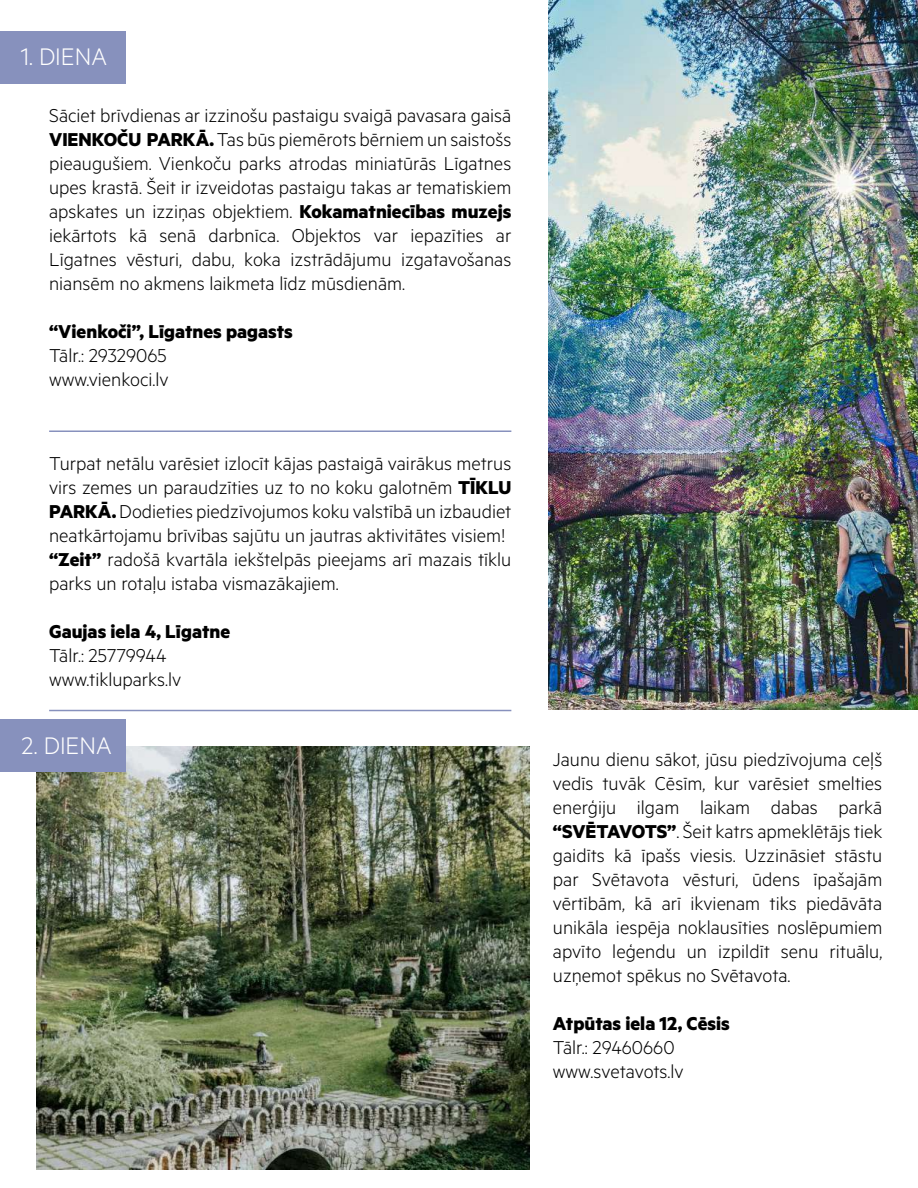
<style>
.page{position:relative;width:918px;height:1188px;background:#fff}
.page>*{position:absolute;margin:0;border:0;box-sizing:border-box;transform-origin:0 0}
.t1{font:300 27px "Metric";color:#fff}
.t2{font:300 21px/24px "Metric";color:#000}
.t3{font:700 21px "Metric";color:#000}
.s1{font-weight:700}
</style>
<div class="page">
<hr style="left:49px;top:430px;width:462px;height:2px;background:#8791bd">
<hr style="left:49px;top:710px;width:462px;height:1px;background:#8791bd">
<img style="left:37px;top:746px;width:492px;height:424px">
<div style="left:1px;top:32px;width:125px;height:52px;background:#8791bd"></div>
<div style="left:0;top:719px;width:126px;height:53px;background:#8791bd"></div>
<img style="left:549px;top:0;width:369px;height:710px">
<p class="t1" style="left:21px;top:41px;width:88px">1. DIENA</p>
<p class="t2" style="left:49px;top:102px;width:464px;text-align:justify">Sāciet brīvdienas ar izzinošu pastaigu svaigā pavasara gaisā <span class="s1">VIENKOČU PARKĀ.</span> Tas būs piemērots bērniem un saistošs pieaugušiem. Vienkoču parks atrodas miniatūrās Līgatnes upes krastā. Šeit ir izveidotas pastaigu takas ar tematiskiem apskates un izziņas objektiem. <span class="s1">Kokamatniecības muzejs </span>iekārtots kā senā darbnīca. Objektos var iepazīties ar Līgatnes vēsturi, dabu, koka izstrādājumu izgatavošanas niansēm no akmens laikmeta līdz mūsdienām.</p>
<p class="t3" style="left:49px;top:318px;width:245px">“Vienkoči”, Līgatnes pagasts</p>
<p class="t2" style="left:49px;top:342px;width:121px">Tālr.: 29329065 www.vienkoci.lv</p>
<p class="t2" style="left:49px;top:450px;width:464px">Turpat netālu varēsiet izlocīt kājas pastaigā vairākus metrus virs zemes un paraudzīties uz to no koku galotnēm <span class="s1">TĪKLU PARKĀ.</span> Dodieties piedzīvojumos koku valstībā un izbaudiet neatkārtojamu brīvības sajūtu un jautras aktivitātes visiem! <span class="s1">“Zeit”</span> radošā kvartāla iekštelpās pieejams arī mazais tīklu parks un rotaļu istaba vismazākajiem.</p>
<p class="t3" style="left:49px;top:618px;width:183px">Gaujas iela 4, Līgatne</p>
<p class="t2" style="left:49px;top:642px;width:134px">Tālr.: 25779944 www.tikluparks.lv</p>
<p class="t1" style="left:22px;top:730px;width:92px">2. DIENA</p>
<p class="t2" style="left:553px;top:747px;width:331px;text-align:justify">Jaunu dienu sākot, jūsu piedzīvojuma ceļš vedīs tuvāk Cēsīm, kur varēsiet smelties enerģiju ilgam laikam dabas parkā <span class="s1">“SVĒTAVOTS”</span>. Šeit katrs apmeklētājs tiek gaidīts kā īpašs viesis. Uzzināsiet stāstu par Svētavota vēsturi, ūdens īpašajām vērtībām, kā arī ikvienam tiks piedāvāta unikāla iespēja noklausīties noslēpumiem apvīto leģendu un izpildīt senu rituālu, uzņemot spēkus no Svētavota.</p>
<p class="t3" style="left:553px;top:1011px;width:178px">Atpūtas iela 12, Cēsis</p>
<p class="t2" style="left:553px;top:1035px;width:132px">Tālr.: 29460660 www.svetavots.lv</p>
</div>
